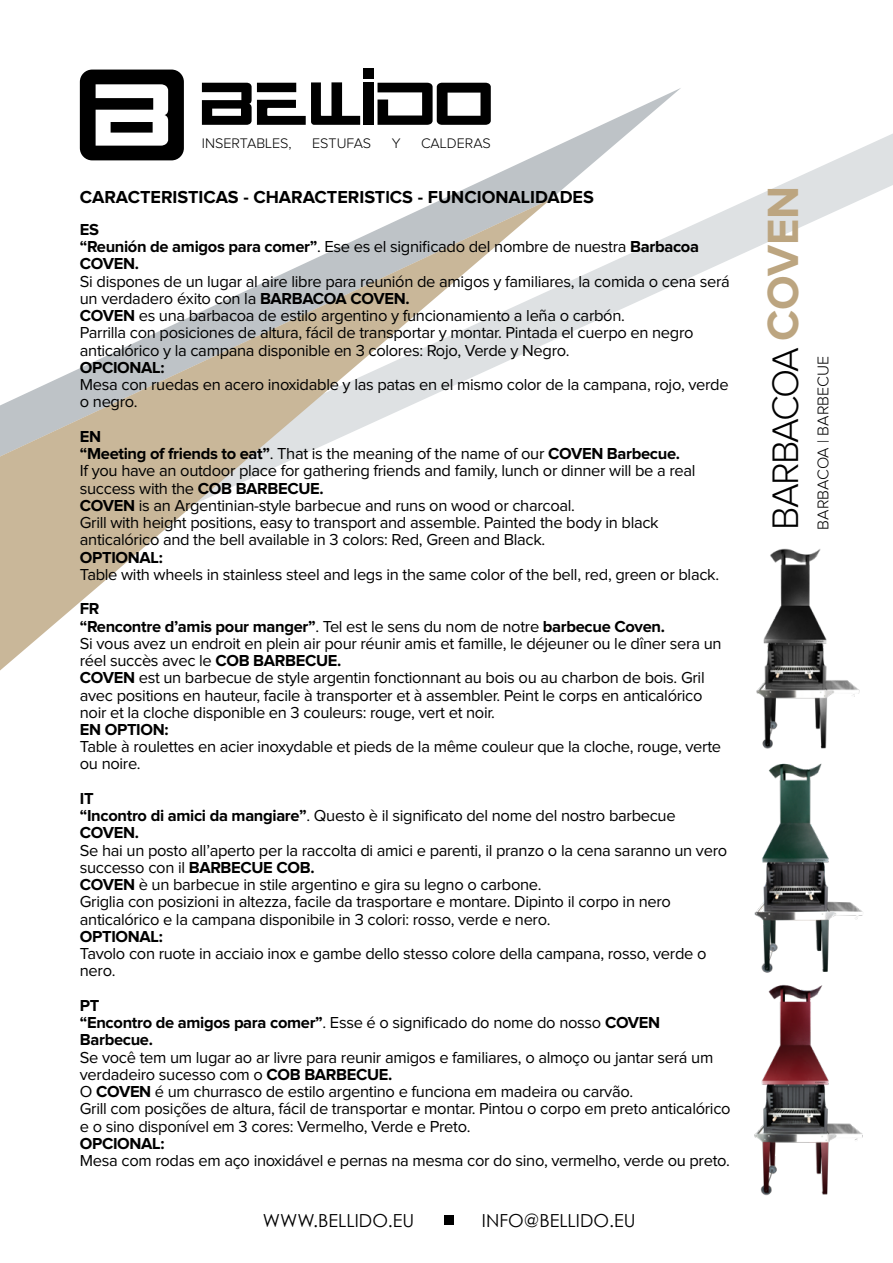
<style>
.page{position:relative;width:893px;height:1263px;background:#fff}
.page>*{position:absolute;margin:0;border:0;box-sizing:border-box;transform-origin:0 0}
.t1{font:300 38.25px "Proxima Nova";letter-spacing:-.05em;color:#000}
.t2{font:700 18px "Proxima Nova";color:#000}
.t3{font:18px "Century Gothic";color:#000}
.t4{font:16.5px/17.2px "Proxima Nova";letter-spacing:-.02em;color:#000}
.t5{font:700 16.5px/17.2px "Proxima Nova";letter-spacing:-.02em;color:#000}
.t6{font:300 16.05px "Proxima Nova";color:#000}
.t7{font:300 14.4px "Proxima Nova";color:#000}
.s1{font-weight:400}
.s2{font-weight:700}
.s3{font-weight:700;font-size:45.3px;color:#bca580}
</style>
<div class="page">
<svg style="left:681px;top:133px;width:212px;height:149px"></svg>
<svg style="left:79px;top:88px;width:602px;height:253px"></svg>
<svg style="left:0;top:199px;width:551px;height:472px"></svg>
<div style="left:80px;top:70px;width:104px;height:90px;background:#000;border-radius:12px"></div>
<svg style="left:96px;top:84px;width:72px;height:62px"></svg>
<svg style="left:202px;top:82px;width:158px;height:43px"></svg>
<svg style="left:377px;top:83px;width:114px;height:42px"></svg>
<div style="left:363px;top:82px;width:10px;height:43px;background:#000"></div>
<div style="left:363px;top:69px;width:10px;height:10px;background:#000"></div>
<div style="left:444px;top:1215px;width:10px;height:9px;background:#000"></div>
<img style="left:754px;top:984px;width:109px;height:212px">
<img style="left:754px;top:763px;width:109px;height:210px">
<img style="left:756px;top:548px;width:104px;height:201px">
<p class="t7" style="left:202px;top:135px;width:91px">INSERTABLES,</p>
<p class="t7" style="left:312px;top:135px;width:61px">ESTUFAS</p>
<p class="t7" style="left:392px;top:135px;width:10px">Y</p>
<p class="t7" style="left:421px;top:135px;width:71px">CALDERAS</p>
<p class="t2" style="left:80px;top:187px;width:516px">CARACTERISTICAS - CHARACTERISTlCS - FUNCIONALIDADES</p>
<p class="t5" style="left:80px;top:221px;width:621px">ES<br>“Reunión de amigos para comer”<span class="s1">. Ese es el significado del nombre de nuestra</span> Barbacoa<br>COVEN.</p>
<p class="t4" style="left:80px;top:273px;width:652px">Si dispones de un lugar al aire libre para reunión de amigos y familiares, la comida o cena será un verdadero éxito con la <span class="s2">BARBACOA COVEN.<br>COVEN</span> es una barbacoa de estilo argentino y funcionamiento a leña o carbón.<br>Parrilla con posiciones de altura, fácil de transportar y montar. Pintada el cuerpo en negro anticalórico y la campana disponible en 3 colores: Rojo, Verde y Negro.</p>
<p class="t5" style="left:80px;top:359px;width:86px">OPCIONAL:</p>
<p class="t4" style="left:80px;top:376px;width:650px">Mesa con ruedas en acero inoxidable y las patas en el mismo color de la campana, rojo, verde o negro.</p>
<p class="t4" style="left:80px;top:428px;width:617px"><span class="s2">EN<br>“Meeting of friends to eat”</span>. That is the meaning of the name of our <span class="s2">COVEN Barbecue.<br></span>If you have an outdoor place for gathering friends and family, lunch or dinner will be a real success with the <span class="s2">COB BARBECUE.<br>COVEN</span> is an Argentinian-style barbecue and runs on wood or charcoal.<br>Grill with height positions, easy to transport and assemble. Painted the body in black anticalórico and the bell available in 3 colors: Red, Green and Black.</p>
<p class="t5" style="left:80px;top:549px;width:84px">OPTIONAL:</p>
<p class="t4" style="left:80px;top:566px;width:641px">Table with wheels in stainless steel and legs in the same color of the bell, red, green or black.</p>
<p class="t4" style="left:80px;top:600px;width:643px"><span class="s2">FR<br>“Rencontre d’amis pour manger”</span>. Tel est le sens du nom de notre <span class="s2">barbecue Coven.<br></span>Si vous avez un endroit en plein air pour réunir amis et famille, le déjeuner ou le dîner sera un réel succès avec le <span class="s2">COB BARBECUE.<br>COVEN</span> est un barbecue de style argentin fonctionnant au bois ou au charbon de bois. Gril avec positions en hauteur, facile à transporter et à assembler. Peint le corps en anticalórico noir et la cloche disponible en 3 couleurs: rouge, vert et noir.</p>
<p class="t5" style="left:80px;top:721px;width:90px">EN OPTION:</p>
<p class="t4" style="left:80px;top:738px;width:643px">Table à roulettes en acier inoxydable et pieds de la même couleur que la cloche, rouge, verte ou noire.</p>
<p class="t4" style="left:80px;top:790px;width:597px"><span class="s2">IT<br>“Incontro di amici da mangiare”</span>. Questo è il significato del nome del nostro barbecue<br><span class="s2">COVEN.</span></p>
<p class="t4" style="left:80px;top:842px;width:649px">Se hai un posto all’aperto per la raccolta di amici e parenti, il pranzo o la cena saranno un vero successo con il <span class="s2">BARBECUE COB.<br>COVEN</span> è un barbecue in stile argentino e gira su legno o carbone.<br>Griglia con posizioni in altezza, facile da trasportare e montare. Dipinto il corpo in nero anticalórico e la campana disponibile in 3 colori: rosso, verde e nero.</p>
<p class="t5" style="left:80px;top:928px;width:84px">OPTIONAL:</p>
<p class="t4" style="left:80px;top:945px;width:628px">Tavolo con ruote in acciaio inox e gambe dello stesso colore della campana, rosso, verde o nero.</p>
<p class="t5" style="left:80px;top:997px;width:582px">PT<br>“Encontro de amigos para comer”<span class="s1">. Esse é o significado do nome do nosso</span> COVEN<br>Barbecue.</p>
<p class="t4" style="left:80px;top:1049px;width:652px">Se você tem um lugar ao ar livre para reunir amigos e familiares, o almoço ou jantar será um verdadeiro sucesso com o <span class="s2">COB BARBECUE.<br></span>O <span class="s2">COVEN</span> é um churrasco de estilo argentino e funciona em madeira ou carvão.<br>Grill com posições de altura, fácil de transportar e montar. Pintou o corpo em preto anticalórico e o sino disponível em 3 cores: Vermelho, Verde e Preto.</p>
<p class="t5" style="left:80px;top:1135px;width:86px">OPCIONAL:</p>
<p class="t4" style="left:80px;top:1152px;width:652px">Mesa com rodas em aço inoxidável e pernas na mesma cor do sino, vermelho, verde ou preto.</p>
<p class="t3" style="left:263px;top:1209px;width:153px">WWW.BELLIDO.EU</p>
<p class="t3" style="left:482px;top:1209px;width:155px">INFO@BELLIDO.EU</p>
<h1 class="t1" style="left:764px;top:530px;width:345px;rotate:-90deg">BARBACOA <span class="s3">COVEN</span></h1>
<p class="t6" style="left:814px;top:530px;width:176px;rotate:-90deg">BARBACOA | BARBECUE</p>
</div>
